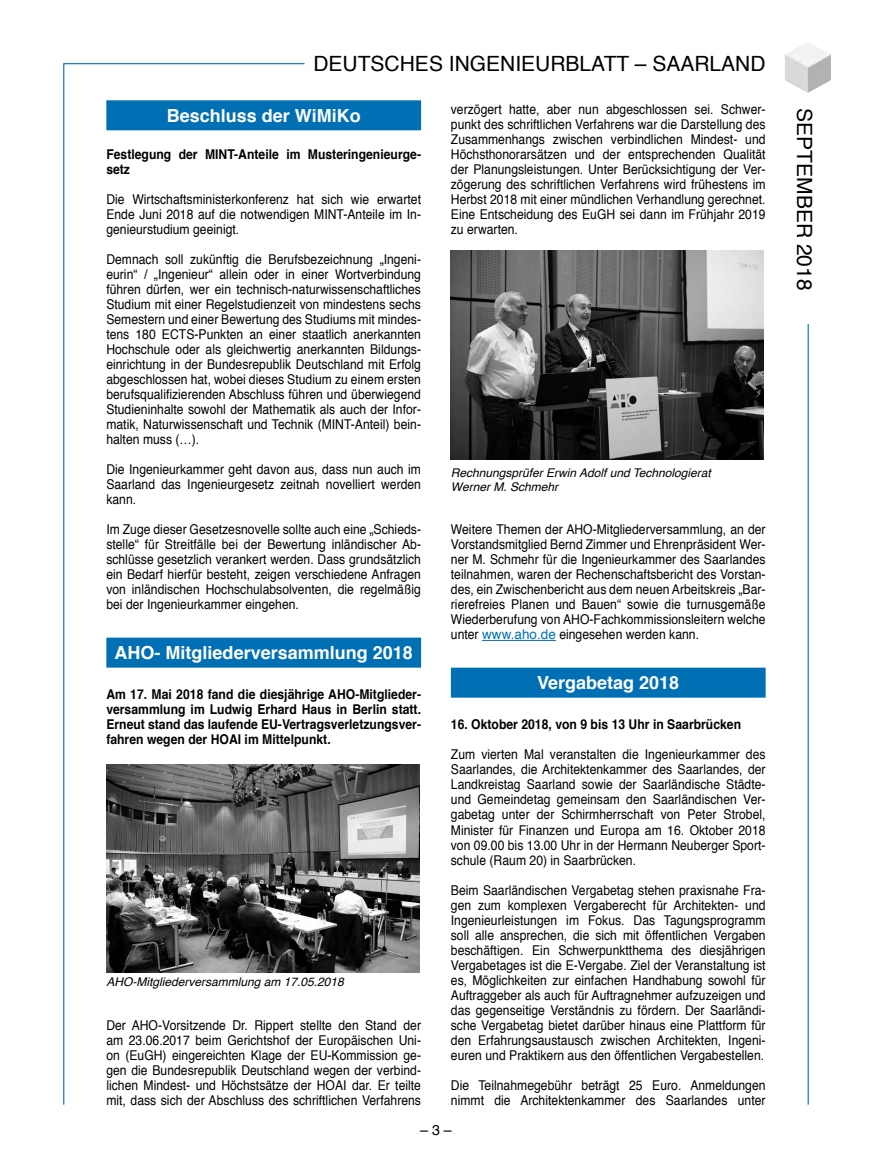
<style>
.page{position:relative;width:872px;height:1170px;background:#fff}
.page>*{position:absolute;margin:0;border:0;box-sizing:border-box;transform-origin:0 0}
.t1{font:21px "Helvetica";color:#000}
.t2{font:700 18px "Helvetica";color:#fff}
.t3{font:14.25px "Helvetica";color:#000}
.t4{font:13.5px/15px "Helvetica";color:#000;text-align:justify;scale:.9 1}
.t5{font:700 13.5px/15px "Helvetica";color:#000;scale:.9 1}
.t6{font:italic 12px/13.5px "Helvetica";color:#000}
.s1{color:#006fb4}
</style>
<div class="page">
<img style="left:785px;top:43px;width:46px;height:50px">
<hr style="left:807px;top:216px;width:1px;height:888px;background:#006fb4">
<svg style="left:63px;top:63px;width:243px;height:1042px"></svg>
<div style="left:789px;top:108px;width:32px;height:216px;background:#fff"></div>
<div style="left:106px;top:100px;width:315px;height:30px;background:#006fb4"></div>
<div style="left:106px;top:637px;width:315px;height:30px;background:#006fb4"></div>
<img style="left:106px;top:764px;width:313px;height:208px">
<hr style="left:482px;top:640px;width:74px;height:1px;background:#006fb4">
<div style="left:451px;top:667px;width:314px;height:30px;background:#006fb4"></div>
<img style="left:451px;top:251px;width:312px;height:208px">
<h1 class="t1" style="left:313px;top:47px;width:454px">DEUTSCHES INGENIEURBLATT – SAARLAND</h1>
<h2 class="t2" style="left:167px;top:101px;width:195px">Beschluss der WiMiKo</h2>
<p class="t5" style="left:106px;top:147px;width:351px">Festlegung der MINT-Anteile im Musteringenieurge&shy;setz</p>
<p class="t4" style="left:106px;top:192px;width:351px">Die Wirtschaftsministerkonferenz hat sich wie erwartet Ende Juni 2018 auf die notwendigen MINT-Anteile im In&shy;genieurstudium geeinigt.</p>
<p class="t4" style="left:106px;top:252px;width:351px">Demnach soll zukünftig die Berufsbezeichnung „Ingeni&shy;eurin“ / „Ingenieur“ allein oder in einer Wortverbindung führen dürfen, wer ein technisch-naturwissenschaftliches Studium mit einer Regelstudienzeit von mindestens sechs Semestern und einer Bewertung des Studiums mit mindes&shy;tens 180 ECTS-Punkten an einer staatlich anerkannten Hochschule oder als gleichwertig anerkannten Bildungs&shy;einrichtung in der Bundesrepublik Deutschland mit Erfolg abgeschlossen hat, wobei dieses Studium zu einem ersten berufsqualifizierenden Abschluss führen und überwiegend Studieninhalte sowohl der Mathematik als auch der Infor&shy;matik, Naturwissenschaft und Technik (MINT-Anteil) bein&shy;halten muss (…).</p>
<p class="t4" style="left:106px;top:462px;width:351px">Die Ingenieurkammer geht davon aus, dass nun auch im Saarland das Ingenieurgesetz zeitnah novelliert werden kann.</p>
<p class="t4" style="left:106px;top:522px;width:351px">Im Zuge dieser Gesetzesnovelle sollte auch eine „Schieds&shy;stelle“ für Streitfälle bei der Bewertung inländischer Ab&shy;schlüsse gesetzlich verankert werden. Dass grundsätzlich ein Bedarf hierfür besteht, zeigen verschiedene Anfragen von inländischen Hochschulabsolventen, die regelmäßig bei der Ingenieurkammer eingehen.</p>
<h2 class="t2" style="left:115px;top:638px;width:300px">AHO- Mitgliederversammlung 2018</h2>
<p class="t5" style="left:106px;top:687px;width:351px;text-align:justify">Am 17. Mai 2018 fand die diesjährige AHO-Mitglieder&shy;versammlung im Ludwig Erhard Haus in Berlin statt.<br>Erneut stand das laufende EU-Vertragsverletzungsver&shy;fahren wegen der HOAI im Mittelpunkt.</p>
<p class="t6" style="left:106px;top:975px;width:239px">AHO-Mitgliederversammlung am 17.05.2018</p>
<p class="t4" style="left:106px;top:1017px;width:351px">Der AHO-Vorsitzende Dr. Rippert stellte den Stand der am 23.06.2017 beim Gerichtshof der Europäischen Uni&shy;on (EuGH) eingereichten Klage der EU-Kommission ge&shy;gen die Bundesrepublik Deutschland wegen der verbind&shy;lichen Mindest- und Höchstsätze der HOAI dar. Er teilte mit, dass sich der Abschluss des schriftlichen Verfahrens</p>
<p class="t4" style="left:451px;top:102px;width:351px">verzögert hatte, aber nun abgeschlossen sei. Schwer&shy;punkt des schriftlichen Verfahrens war die Darstellung des Zusammenhangs zwischen verbindlichen Mindest- und Höchsthonorarsätzen und der entsprechenden Qualität der Planungsleistungen. Unter Berücksichtigung der Ver&shy;zögerung des schriftlichen Verfahrens wird frühestens im Herbst 2018 mit einer mündlichen Verhandlung gerechnet.<br>Eine Entscheidung des EuGH sei dann im Frühjahr 2019 zu erwarten.</p>
<p class="t6" style="left:451px;top:466px;width:261px">Rechnungsprüfer Erwin Adolf und Technologierat<br>Werner M. Schmehr</p>
<p class="t4" style="left:451px;top:522px;width:351px">Weitere Themen der AHO-Mitgliederversammlung, an der Vorstandsmitglied Bernd Zimmer und Ehrenpräsident Wer&shy;ner M. Schmehr für die Ingenieurkammer des Saarlandes teilnahmen, waren der Rechenschaftsbericht des Vorstan&shy;des, ein Zwischenbericht aus dem neuen Arbeitskreis „Bar&shy;rierefreies Planen und Bauen“ sowie die turnusgemäße Wiederberufung von AHO-Fachkommissionsleitern welche unter <span class="s1">www.aho.de</span> eingesehen werden kann.</p>
<h2 class="t2" style="left:537px;top:668px;width:144px">Vergabetag 2018</h2>
<p class="t5" style="left:451px;top:717px;width:324px">16. Oktober 2018, von 9 bis 13 Uhr in Saarbrücken</p>
<p class="t4" style="left:451px;top:747px;width:351px">Zum vierten Mal veranstalten die Ingenieurkammer des Saarlandes, die Architektenkammer des Saarlandes, der Landkreistag Saarland sowie der Saarländische Städte&shy;und Gemeindetag gemeinsam den Saarländischen Ver&shy;gabetag unter der Schirmherrschaft von Peter Strobel, Minister für Finanzen und Europa am 16. Oktober 2018 von 09.00 bis 13.00 Uhr in der Hermann Neuberger Sport&shy;schule (Raum 20) in Saarbrücken.</p>
<p class="t4" style="left:451px;top:882px;width:351px">Beim Saarländischen Vergabetag stehen praxisnahe Fra&shy;gen zum komplexen Vergaberecht für Architekten- und Ingenieurleistungen im Fokus. Das Tagungsprogramm soll alle ansprechen, die sich mit öffentlichen Vergaben beschäftigen. Ein Schwerpunktthema des diesjährigen Vergabetages ist die E-Vergabe. Ziel der Veranstaltung ist es, Möglichkeiten zur einfachen Handhabung sowohl für Auftraggeber als auch für Auftragnehmer aufzuzeigen und das gegenseitige Verständnis zu fördern. Der Saarländi&shy;sche Vergabetag bietet darüber hinaus eine Plattform für den Erfahrungsaustausch zwischen Architekten, Ingeni&shy;euren und Praktikern aus den öffentlichen Vergabestellen.</p>
<p class="t4" style="left:451px;top:1077px;width:351px">Die Teilnahmegebühr beträgt 25 Euro. Anmeldungen nimmt die Architektenkammer des Saarlandes unter</p>
<p class="t3" style="left:420px;top:1118px;width:33px">– 3 –</p>
<h1 class="t1" style="left:820px;top:108px;width:184px;rotate:90deg">SEPTEMBER 2018</h1>
</div>
